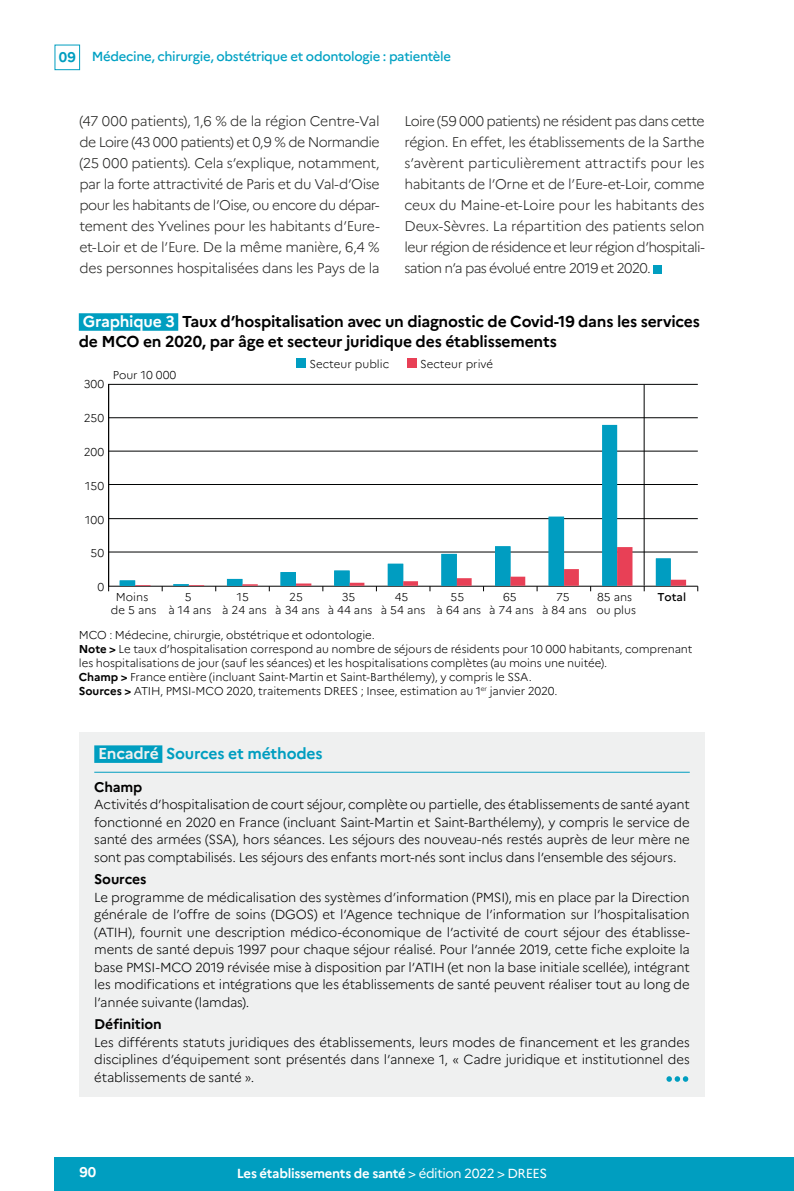
<style>
.page{position:relative;width:794px;height:1191px;background:#fff}
.page>*{position:absolute;margin:0;border:0;box-sizing:border-box;transform-origin:0 0}
.t1{font:700 15.75px/19.2px "Marianne";letter-spacing:-.015em;color:#000}
.t2{font:700 15.75px "Marianne";letter-spacing:-.015em;color:#009ec0}
.t3{font:300 14px/21px "Marianne";letter-spacing:-.035em;color:#252523;text-align:justify}
.t4{font:700 14px "Marianne";letter-spacing:-.015em;color:#000}
.t5{font:700 14px "Marianne";color:#fff}
.t6{font:300 13.12px/17.5px "Marianne";letter-spacing:-.015em;color:#000;text-align:justify}
.t7{font:500 13.12px "Marianne";letter-spacing:-.025em;color:#00a1c3}
.t8{font:700 13.12px "Marianne";letter-spacing:-.025em;color:#fff}
.t9{font:300 11.38px/13.1px "Marianne";letter-spacing:-.01em;color:#000;text-align:center}
.t10{font:500 11.38px "Marianne";color:#000}
.s1{font-weight:700;font-size:14px;color:#009ec0}
.s2{color:#fff}
.s3{font-weight:700}
.s4{color:#eff0f0}
.s5{font-weight:400}
</style>
<div class="page">
<div style="left:55px;top:45px;width:25px;height:25px;border:1px solid #009ec0"></div>
<div style="left:55px;top:1157px;width:739px;height:34px;background:#009ec0"></div>
<div style="left:653px;top:265px;width:8px;height:8px;background:#009ec0"></div>
<div style="left:79px;top:313px;width:99px;height:18px;background:#009ec0"></div>
<div style="left:296px;top:358px;width:10px;height:10px;background:#009dc1"></div>
<div style="left:407px;top:358px;width:10px;height:10px;background:#e84056"></div>
<hr style="left:108px;top:384px;width:1px;height:202px;background:#000">
<hr style="left:109px;top:586px;width:589px;height:1px;background:#000">
<hr style="left:108px;top:552px;width:590px;height:1px;background:#010202">
<hr style="left:108px;top:518px;width:590px;height:1px;background:#010202">
<hr style="left:108px;top:484px;width:590px;height:1px;background:#010202">
<hr style="left:108px;top:451px;width:590px;height:1px;background:#010202">
<hr style="left:108px;top:417px;width:590px;height:1px;background:#010202">
<hr style="left:108px;top:384px;width:590px;height:1px;background:#010202">
<svg style="left:120px;top:425px;width:550px;height:161px"></svg>
<svg style="left:135px;top:547px;width:551px;height:44px"></svg>
<hr style="left:643px;top:384px;width:1px;height:201px;background:#010202">
<div style="left:79px;top:732px;width:625px;height:364px;background:#eff0f0"></div>
<hr style="left:94px;top:772px;width:596px;height:1px;background:#009ec0">
<div style="left:94px;top:745px;width:68px;height:18px;background:#009ec0"></div>
<svg style="left:666px;top:1076px;width:22px;height:5px"></svg>
<p class="t7" style="left:59px;top:49px;width:394px"><span class="s1">09</span> Médecine, chirurgie, obstétrique et odontologie : patientèle</p>
<p class="t3" style="left:79px;top:111px;width:302px">(47 000 patients), 1,6 % de la région Centre-Val de Loire (43 000 patients) et 0,9 % de Normandie (25 000 patients). Cela s’explique, notamment, par la forte attractivité de Paris et du Val-d’Oise pour les habitants de l’Oise, ou encore du dépar&shy;tement des Yvelines pour les habitants d’Eure&shy;et-Loir et de l’Eure. De la même manière, 6,4 % des personnes hospitalisées dans les Pays de la</p>
<p class="t3" style="left:404px;top:111px;width:302px">Loire (59 000 patients) ne résident pas dans cette région. En effet, les établissements de la Sarthe s’avèrent particulièrement attractifs pour les habitants de l’Orne et de l’Eure-et-Loir, comme ceux du Maine-et-Loire pour les habitants des Deux-Sèvres. La répartition des patients selon leur région de résidence et leur région d’hospitali&shy;sation n’a pas évolué entre 2019 et 2020.</p>
<p class="t1" style="left:79px;top:312px;width:623px"><span class="s2">Graphique 3</span> Taux d’hospitalisation avec un diagnostic de Covid-19 dans les services de MCO en 2020, par âge et secteur juridique des établissements</p>
<p class="t9" style="left:309px;top:357px;width:81px">Secteur public</p>
<p class="t9" style="left:420px;top:357px;width:75px">Secteur privé</p>
<p class="t9" style="left:113px;top:368px;width:65px">Pour 10 000</p>
<p class="t9" style="left:84px;top:377px;width:22px">300</p>
<p class="t9" style="left:84px;top:411px;width:22px">250</p>
<p class="t9" style="left:84px;top:445px;width:22px">200</p>
<p class="t9" style="left:85px;top:479px;width:20px">150</p>
<p class="t9" style="left:85px;top:513px;width:20px">100</p>
<p class="t9" style="left:90px;top:547px;width:15px">50</p>
<p class="t9" style="left:97px;top:580px;width:8px">0</p>
<p class="t9" style="left:111px;top:591px;width:47px">Moins de 5 ans</p>
<p class="t9" style="left:168px;top:591px;width:44px">5<br>à 14 ans</p>
<p class="t9" style="left:222px;top:591px;width:46px">15<br>à 24 ans</p>
<p class="t9" style="left:275px;top:591px;width:46px">25<br>à 34 ans</p>
<p class="t9" style="left:328px;top:591px;width:46px">35<br>à 44 ans</p>
<p class="t9" style="left:381px;top:591px;width:46px">45<br>à 54 ans</p>
<p class="t9" style="left:436px;top:591px;width:46px">55<br>à 64 ans</p>
<p class="t9" style="left:489px;top:591px;width:46px">65<br>à 74 ans</p>
<p class="t9" style="left:542px;top:591px;width:46px">75<br>à 84 ans</p>
<p class="t9" style="left:596px;top:591px;width:41px;text-align:left">85 ans ou plus</p>
<p class="t10" style="left:657px;top:590px;width:30px">Total</p>
<p class="t9" style="left:79px;top:627px;width:615px;line-height:14px;text-align:left">MCO : Médecine, chirurgie, obstétrique et odontologie.<br><span class="s3">Note &gt;</span> Le taux d’hospitalisation correspond au nombre de séjours de résidents pour 10 000 habitants, comprenant les hospitalisations de jour (sauf les séances) et les hospitalisations complètes (au moins une nuitée).<br><span class="s3">Champ &gt;</span> France entière (incluant Saint-Martin et Saint-Barthélemy), y compris le SSA.<br><span class="s3">Sources &gt;</span> ATIH, PMSI-MCO 2020, traitements DREES ; Insee, estimation au 1<sup>er</sup> janvier 2020.</p>
<p class="t2" style="left:98px;top:744px;width:226px"><span class="s4">Encadré</span> Sources et méthodes</p>
<p class="t4" style="left:94px;top:778px;width:50px">Champ</p>
<p class="t6" style="left:94px;top:796px;width:597px">Activités d’hospitalisation de court séjour, complète ou partielle, des établissements de santé ayant fonctionné en 2020 en France (incluant Saint-Martin et Saint-Barthélemy), y compris le service de santé des armées (SSA), hors séances. Les séjours des nouveau-nés restés auprès de leur mère ne sont pas comptabilisés. Les séjours des enfants mort-nés sont inclus dans l’ensemble des séjours.</p>
<p class="t4" style="left:94px;top:870px;width:54px">Sources</p>
<p class="t6" style="left:94px;top:888px;width:597px">Le programme de médicalisation des systèmes d’information (PMSI), mis en place par la Direction générale de l’offre de soins (DGOS) et l’Agence technique de l’information sur l’hospitalisation (ATIH), fournit une description médico-économique de l’activité de court séjour des établisse&shy;ments de santé depuis 1997 pour chaque séjour réalisé. Pour l’année 2019, cette fiche exploite la base PMSI-MCO 2019 révisée mise à disposition par l’ATIH (et non la base initiale scellée), intégrant les modifications et intégrations que les établissements de santé peuvent réaliser tout au long de l’année suivante (lamdas).</p>
<p class="t4" style="left:94px;top:1015px;width:69px">Définition</p>
<p class="t6" style="left:94px;top:1033px;width:597px">Les différents statuts juridiques des établissements, leurs modes de financement et les grandes disciplines d’équipement sont présentés dans l’annexe 1, « Cadre juridique et institutionnel des établissements de santé ».</p>
<p class="t5" style="left:79px;top:1163px;width:18px">90</p>
<p class="t8" style="left:237px;top:1165px;width:312px">Les établissements de santé <span class="s5">&gt; édition 2022 &gt; DREES</span></p>
</div>
